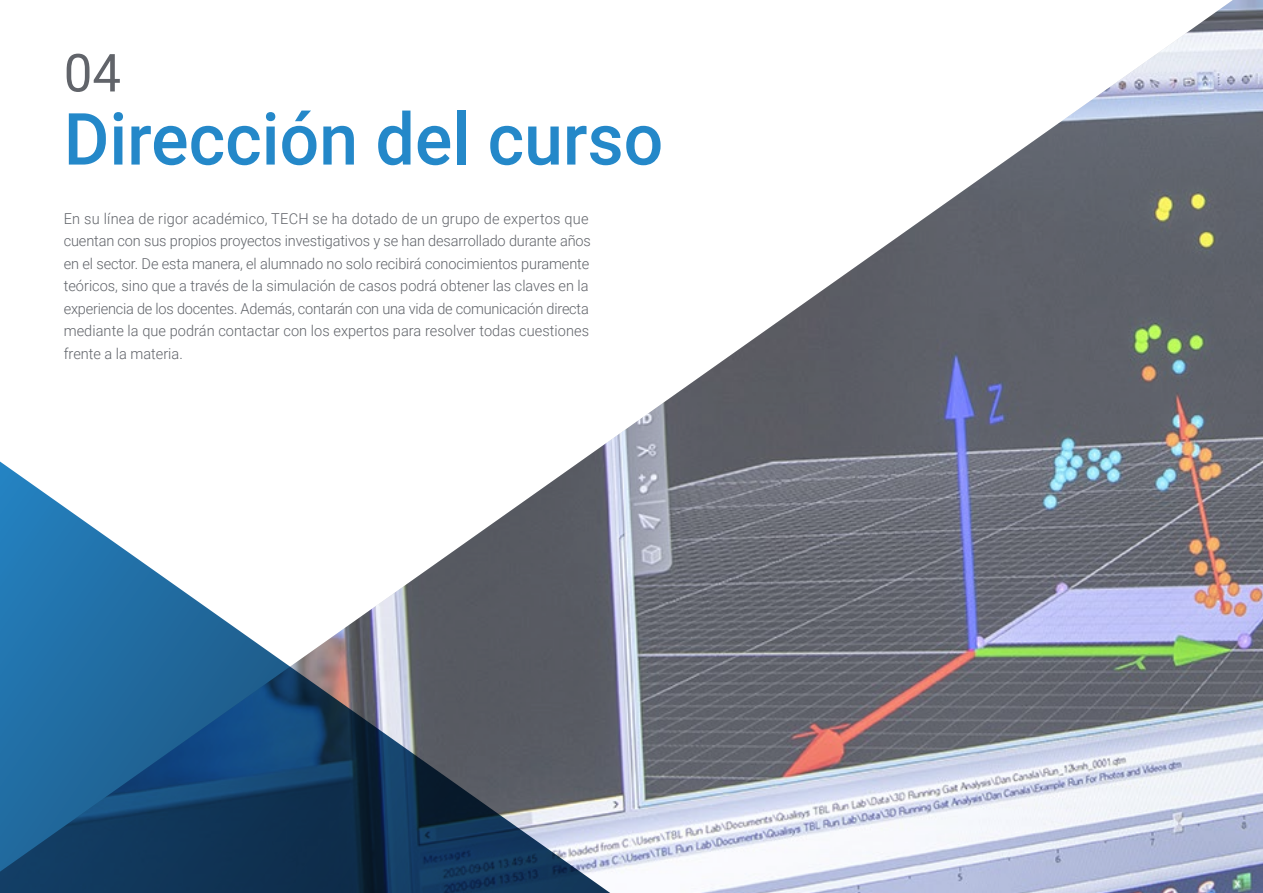
<style>
.page{position:relative;width:1263px;height:893px;background:#fff}
.page>*{position:absolute;margin:0;border:0;box-sizing:border-box;transform-origin:0 0}
.t1{font:500 72px "Roboto";color:#2488c9}
.t2{font:52.5px "Roboto";color:#61646a}
.t3{font:300 15px/22.5px "Roboto";letter-spacing:-.01em;color:#61646a}
</style>
<div class="page">
<img style="left:602px;top:0;width:661px;height:893px">
<svg style="left:0;top:446px;width:640px;height:447px"></svg>
<h2 class="t2" style="left:64px;top:36px;width:59px">04</h2>
<h1 class="t1" style="left:64px;top:89px;width:601px">Dirección del curso</h1>
<p class="t3" style="left:64px;top:207px;width:529px">En su línea de rigor académico, TECH se ha dotado de un grupo de expertos que cuentan con sus propios proyectos investigativos y se han desarrollado durante años en el sector. De esta manera, el alumnado no solo recibirá conocimientos puramente teóricos, sino que a través de la simulación de casos podrá obtener las claves en la experiencia de los docentes. Además, contarán con una vida de comunicación directa mediante la que podrán contactar con los expertos para resolver todas cuestiones frente a la materia.</p>
</div>
